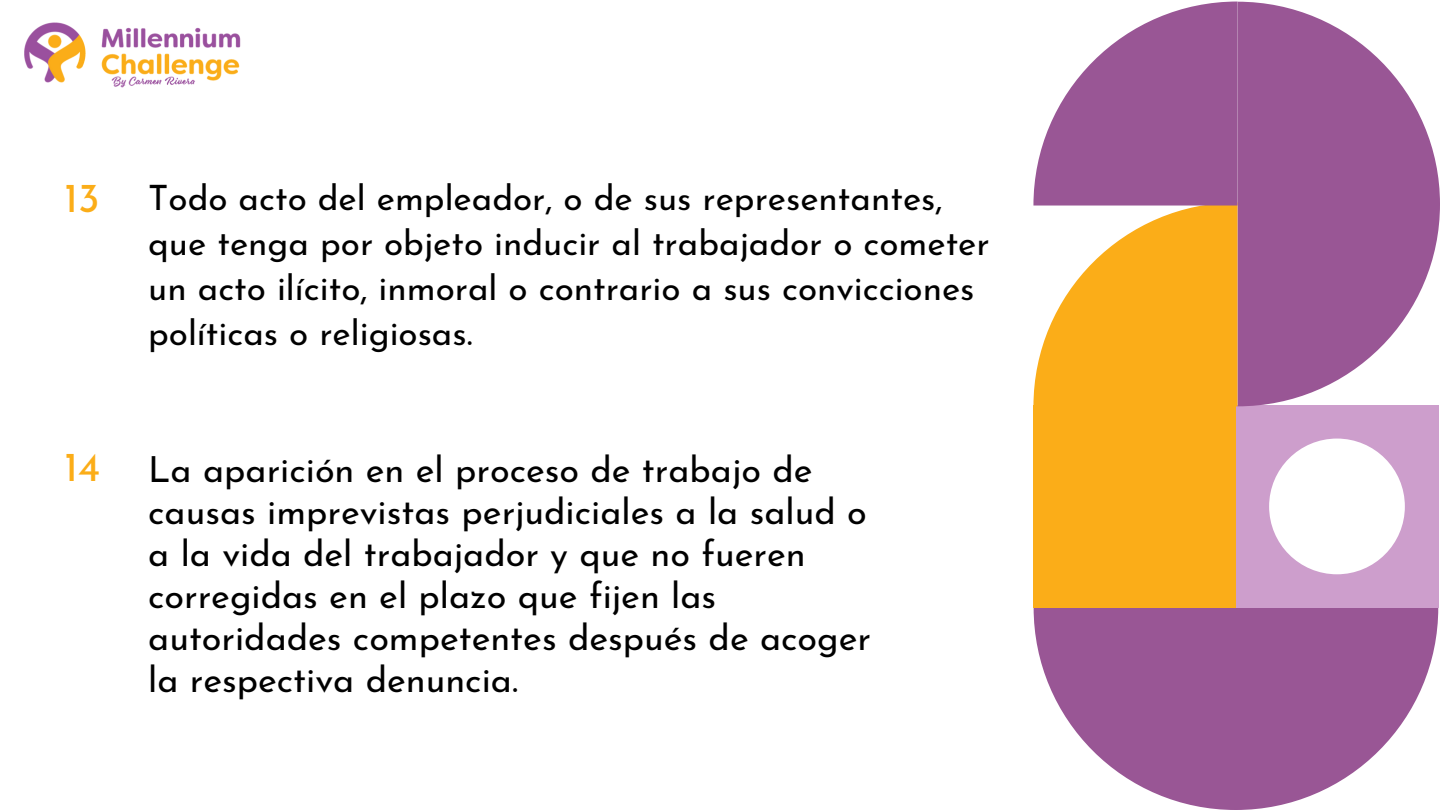
<style>
.page{position:relative;width:1440px;height:810px;background:#fff}
.page>*{position:absolute;margin:0;border:0;box-sizing:border-box;transform-origin:0 0}
.t1{font:41.2px "Josefin Sans";color:#fbad18}
.t2{font:36px/42px "Josefin Sans";color:#000}
.t3{font:35px/45px "Josefin Sans";color:#000}
</style>
<div class="page">
<svg style="left:1034px;top:608px;width:404px;height:202px;fill:#995695"></svg>
<div style="left:1236px;top:405px;width:202px;height:202px;background:#cd9ecc"></div>
<div style="left:1033px;top:405px;width:203px;height:202px;background:#fbad18"></div>
<div style="left:1269px;top:439px;width:136px;height:135px;background:#fff;border-radius:50%"></div>
<svg style="left:1238px;top:2px;width:202px;height:404px;fill:#995695"></svg>
<svg style="left:1033px;top:2px;width:204px;height:404px"></svg>
<img style="left:24px;top:22px;width:217px;height:66px">
<p class="t1" style="left:65px;top:181px;width:37px">13</p>
<p class="t1" style="left:65px;top:451px;width:37px">14</p>
<p class="t3" style="left:148px;top:178px;width:843px">Todo acto del empleador, o de sus representantes, que tenga por objeto inducir al trabajador o cometer un acto ilícito, inmoral o contrario a sus convicciones políticas o religiosas.</p>
<p class="t2" style="left:148px;top:452px;width:724px">La aparición en el proceso de trabajo de causas imprevistas perjudiciales a la salud o a la vida del trabajador y que no fueren corregidas en el plazo que fijen las autoridades competentes después de acoger la respectiva denuncia.</p>
</div>
